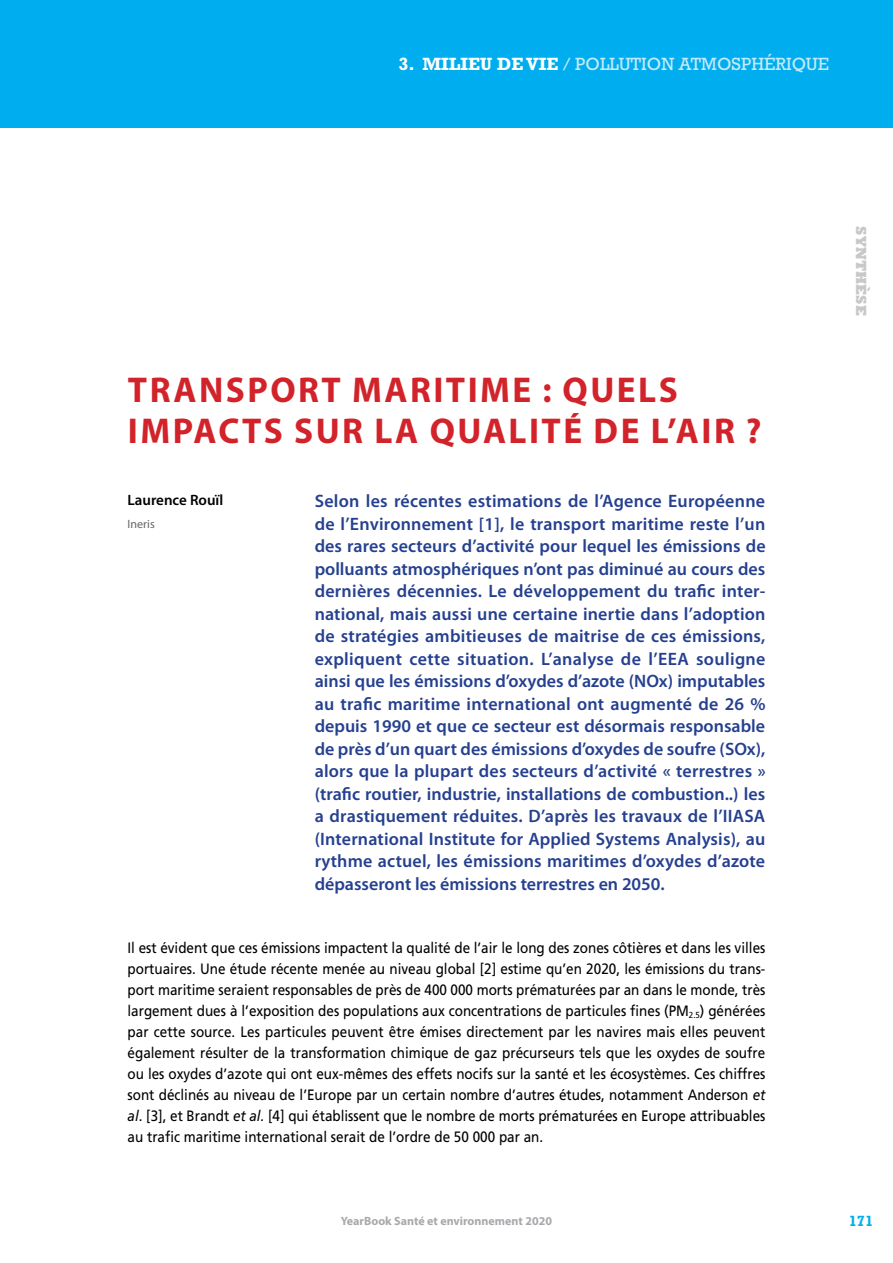
<style>
.page{position:relative;width:893px;height:1263px;background:#fff}
.page>*{position:absolute;margin:0;border:0;box-sizing:border-box;transform-origin:0 0}
.t1{font:700 36px "Myriad Pro";color:#d2232a}
.t2{font:600 18px/22.5px "Myriad Pro";color:#25408f;text-align:justify}
.t3{font:18px "Rockwell Std";color:#c7eafb}
.t4{font:15px/21px "Frutiger LT Std";color:#000;text-align:justify;scale:.9 1}
.t5{font:600 15px "Myriad Pro";color:#000}
.t6{font:800 15px "Rockwell Std";color:#c7c8ca}
.t7{font:700 15px "Rockwell Std";color:#00aeef}
.t8{font:700 12px "Myriad Pro";color:#a7a9ac}
.t9{font:12px "Myriad Pro";color:#636466}
.s1{font-weight:700;color:#fff}
.s2{font-style:italic}
</style>
<div class="page">
<div style="left:0;top:0;width:893px;height:128px;background:#00aeef"></div>
<p class="t3" style="left:399px;top:53px;width:432px"><span class="s1">3. MILIEU DE VIE</span> / POLLUTION ATMOSPHÉRIQUE</p>
<h1 class="t1" style="left:128px;top:367px;width:47px">TRANSPORT</h1>
<h1 class="t1" style="left:352px;top:367px;width:24px">MARITIME</h1>
<h1 class="t1" style="left:542px;top:367px;width:44px">: QUELS</h1>
<h1 class="t1" style="left:128px;top:407px;width:23px">IMPACTS</h1>
<h1 class="t1" style="left:294px;top:407px;width:24px">SUR</h1>
<h1 class="t1" style="left:375px;top:407px;width:78px">LA QUALITÉ</h1>
<h1 class="t1" style="left:594px;top:407px;width:103px">DE L’AIR</h1>
<h1 class="t1" style="left:746px;top:407px;width:17px">?</h1>
<p class="t5" style="left:128px;top:492px;width:97px">Laurence Rouïl</p>
<p class="t9" style="left:128px;top:516px;width:29px">Ineris</p>
<p class="t2" style="left:315px;top:490px;width:452px">Selon les récentes estimations de l’Agence Européenne de l’Environnement [1], le transport maritime reste l’un des rares secteurs d’activité pour lequel les émissions de polluants atmosphériques n’ont pas diminué au cours des dernières décennies. Le développement du trafic inter&shy;national, mais aussi une certaine inertie dans l’adoption de stratégies ambitieuses de maitrise de ces émissions, expliquent cette situation. L’analyse de l’EEA souligne ainsi que les émissions d’oxydes d’azote (NOx) imputables au trafic maritime international ont augmenté de 26 % depuis 1990 et que ce secteur est désormais responsable de près d’un quart des émissions d’oxydes de soufre (SOx), alors que la plupart des secteurs d’activité « terrestres » (trafic routier, industrie, installations de combustion..) les a drastiquement réduites. D’après les travaux de l’IIASA (International Institute for Applied Systems Analysis), au rythme actuel, les émissions maritimes d’oxydes d’azote dépasseront les émissions terrestres en 2050.</p>
<p class="t4" style="left:128px;top:937px;width:710px">Il est évident que ces émissions impactent la qualité de l’air le long des zones côtières et dans les villes portuaires. Une étude récente menée au niveau global [2] estime qu’en 2020, les émissions du trans&shy;port maritime seraient responsables de près de 400 000 morts prématurées par an dans le monde, très largement dues à l’exposition des populations aux concentrations de particules fines (PM<sub>2.5</sub>) générées par cette source. Les particules peuvent être émises directement par les navires mais elles peuvent également résulter de la transformation chimique de gaz précurseurs tels que les oxydes de soufre ou les oxydes d’azote qui ont eux-mêmes des effets nocifs sur la santé et les écosystèmes. Ces chiffres sont déclinés au niveau de l’Europe par un certain nombre d’autres études, notamment Anderson <span class="s2">et al</span>. [3], et Brandt <span class="s2">et al.</span> [4] qui établissent que le nombre de morts prématurées en Europe attribuables au trafic maritime international serait de l’ordre de 50 000 par an.</p>
<p class="t8" style="left:341px;top:1213px;width:213px">YEARBOOK SANTÉ ET ENVIRONNEMENT 2020</p>
<p class="t6" style="left:870px;top:226px;width:91px;rotate:90deg">SYNTHÈSE</p>
<p class="t7" style="left:849px;top:1211px;width:26px">171</p>
</div>
